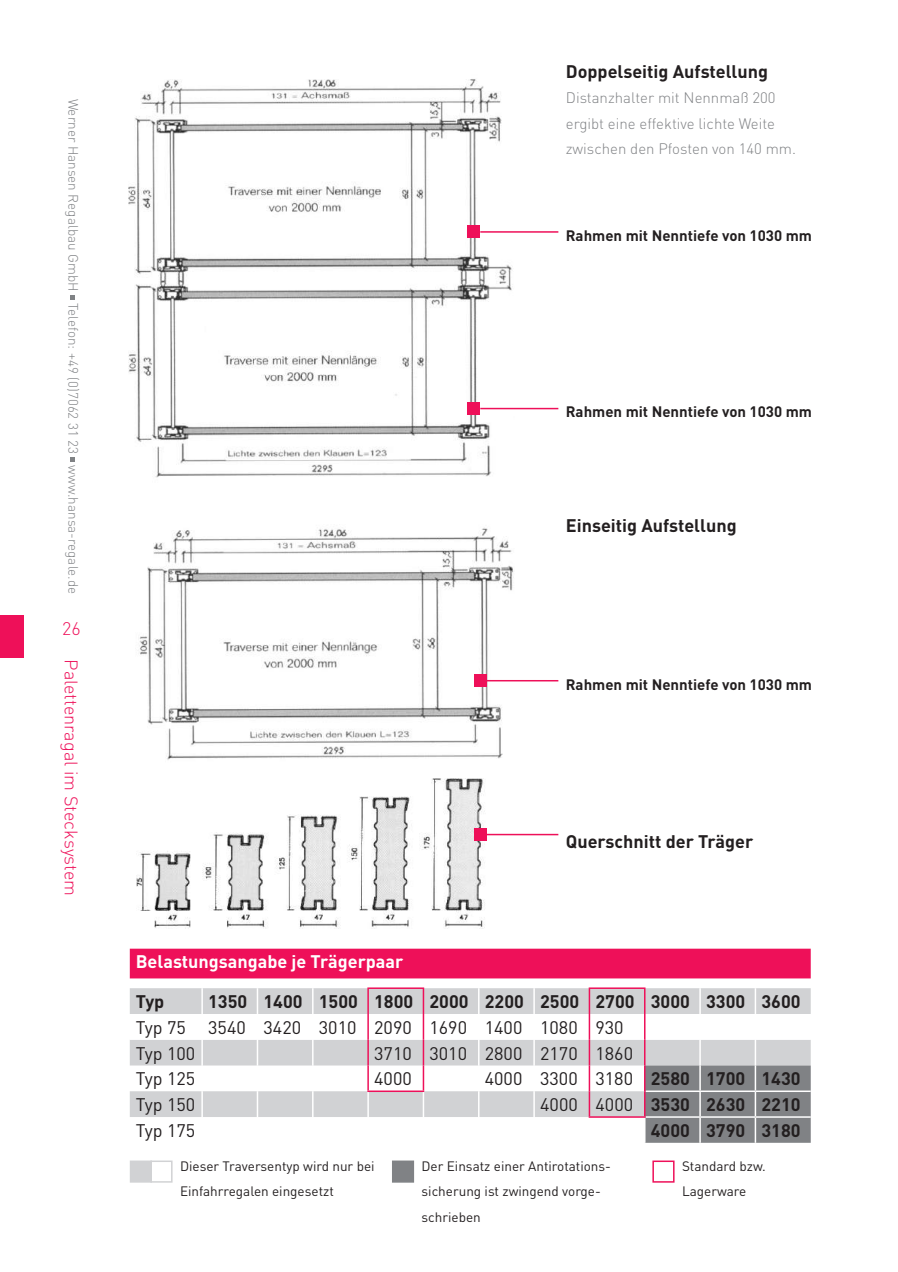
<style>
.page{position:relative;width:898px;height:1272px;background:#fff}
.page>*{position:absolute;margin:0;border:0;box-sizing:border-box;transform-origin:0 0}
.t1{font:700 18px "DIN Pro";color:#231f20}
.t2{font:18px/25.8px "DIN Pro";color:#231f20}
.t3{font:300 18px "DIN Pro";color:#ee1059}
.t4{font:700 18px "DIN Pro";color:#fff}
.t5{font:300 15px/25.5px "DIN Pro";color:#808285}
.t6{font:700 15px "DIN Pro";color:#231f20}
.t7{font:13.5px/25.5px "DIN Pro";color:#231f20}
.t8{font:300 13.5px "DIN Pro";color:#808285}
.s1{font-weight:700}
.s2{font-weight:400}
</style>
<div class="page">
<div style="left:0;top:614px;width:23px;height:43px;background:#ee1059"></div>
<svg style="left:70px;top:295px;width:4px;height:4px"></svg>
<svg style="left:70px;top:457px;width:4px;height:5px"></svg>
<img style="left:136px;top:778px;width:353px;height:150px">
<img style="left:128px;top:79px;width:386px;height:399px">
<img style="left:139px;top:527px;width:382px;height:233px">
<div style="left:466px;top:225px;width:13px;height:13px;background:#ee1059"></div>
<hr style="left:480px;top:231px;width:78px;height:2px;background:#ee1059">
<div style="left:466px;top:402px;width:13px;height:13px;background:#ee1059"></div>
<hr style="left:480px;top:408px;width:78px;height:1px;background:#ee1059">
<div style="left:473px;top:674px;width:13px;height:13px;background:#ee1059"></div>
<hr style="left:480px;top:680px;width:78px;height:1px;background:#ee1059">
<div style="left:473px;top:828px;width:13px;height:12px;background:#ee1059"></div>
<hr style="left:480px;top:833px;width:78px;height:2px;background:#ee1059">
<div style="left:130px;top:948px;width:680px;height:30px;background:#ee1059"></div>
<svg style="left:130px;top:988px;width:680px;height:154px"></svg>
<hr style="left:645px;top:1090px;width:54px;height:1px;background:#fff">
<hr style="left:699px;top:1090px;width:56px;height:1px;background:#fff">
<hr style="left:755px;top:1090px;width:55px;height:1px;background:#fff">
<hr style="left:645px;top:1116px;width:54px;height:1px;background:#fff">
<hr style="left:699px;top:1116px;width:56px;height:1px;background:#fff">
<hr style="left:755px;top:1116px;width:55px;height:1px;background:#fff">
<hr style="left:367px;top:987px;width:57px;height:1px;background:#ee1059">
<hr style="left:367px;top:988px;width:2px;height:25px;background:#ee1059">
<hr style="left:422px;top:988px;width:2px;height:25px;background:#ee1059">
<hr style="left:367px;top:1013px;width:2px;height:26px;background:#ee1059">
<hr style="left:422px;top:1013px;width:2px;height:26px;background:#ee1059">
<hr style="left:367px;top:1039px;width:2px;height:26px;background:#ee1059">
<hr style="left:422px;top:1039px;width:2px;height:26px;background:#ee1059">
<hr style="left:367px;top:1065px;width:2px;height:25px;background:#ee1059">
<hr style="left:422px;top:1065px;width:2px;height:25px;background:#ee1059">
<hr style="left:367px;top:1090px;width:57px;height:1px;background:#ee1059">
<hr style="left:588px;top:987px;width:57px;height:1px;background:#ee1059">
<hr style="left:588px;top:988px;width:2px;height:25px;background:#ee1059">
<hr style="left:643px;top:988px;width:2px;height:25px;background:#ee1059">
<hr style="left:588px;top:1013px;width:2px;height:26px;background:#ee1059">
<hr style="left:643px;top:1013px;width:2px;height:26px;background:#ee1059">
<hr style="left:588px;top:1039px;width:2px;height:26px;background:#ee1059">
<hr style="left:643px;top:1039px;width:2px;height:26px;background:#ee1059">
<hr style="left:588px;top:1065px;width:2px;height:26px;background:#ee1059">
<hr style="left:643px;top:1065px;width:2px;height:26px;background:#ee1059">
<hr style="left:588px;top:1091px;width:2px;height:25px;background:#ee1059">
<hr style="left:643px;top:1091px;width:2px;height:25px;background:#ee1059">
<hr style="left:588px;top:1116px;width:57px;height:1px;background:#ee1059">
<div style="left:130px;top:1160px;width:22px;height:22px;background:#d1d2d4;border:2px solid #d1d2d4"></div>
<div style="left:150px;top:1160px;width:22px;height:22px;border:2px solid #d1d2d4"></div>
<div style="left:392px;top:1160px;width:22px;height:22px;background:#808285"></div>
<div style="left:652px;top:1160px;width:22px;height:22px;border:2px solid #ee1059"></div>
<p class="t8" style="left:82px;top:99px;width:497px;rotate:90deg">Werner Hansen Regalbau GmbH Telefon: +49 (0)7062 31 23 www.hansa-regale.de</p>
<p class="t3" style="left:62px;top:616px;width:20px">26</p>
<p class="t3" style="left:84px;top:659px;width:238px;rotate:90deg">Palettenragal im Stecksystem</p>
<p class="t1" style="left:565px;top:59px;width:204px">Doppelseitig Aufstellung</p>
<p class="t5" style="left:565px;top:84px;width:232px">Distanzhalter mit Nennmaß 200 ergibt eine effektive lichte Weite zwischen den Pfosten von 140 mm.</p>
<p class="t6" style="left:565px;top:225px;width:247px">Rahmen mit Nenntiefe von 1030 mm</p>
<p class="t6" style="left:565px;top:402px;width:247px">Rahmen mit Nenntiefe von 1030 mm</p>
<p class="t1" style="left:565px;top:513px;width:172px">Einseitig Aufstellung</p>
<p class="t6" style="left:565px;top:674px;width:247px">Rahmen mit Nenntiefe von 1030 mm</p>
<p class="t1" style="left:565px;top:829px;width:189px">Querschnitt der Träger</p>
<p class="t4" style="left:136px;top:949px;width:269px">Belastungsangabe je Trägerpaar</p>
<p class="t1" style="left:136px;top:989px;width:30px">Typ</p>
<p class="t1" style="left:208px;top:989px;width:593px">1350 1400 1500 1800 2000 2200 2500 2700 3000 3300 3600</p>
<p class="t2" style="left:136px;top:1013px;width:489px">Typ 75 3540 3420 3010 2090 1690 1400 1080 930<br>Typ 100</p>
<p class="t2" style="left:374px;top:1039px;width:260px">3710 3010 2800 2170 1860</p>
<p class="t2" style="left:136px;top:1065px;width:61px">Typ 125</p>
<p class="t2" style="left:374px;top:1065px;width:39px">4000</p>
<p class="t2" style="left:484px;top:1065px;width:317px">4000 3300 3180 <span class="s1">2580 1700 1430</span></p>
<p class="t2" style="left:136px;top:1090px;width:61px">Typ 150</p>
<p class="t1" style="left:540px;top:1092px;width:262px"><span class="s2">4000 4000</span> 3530 2630 2210</p>
<p class="t2" style="left:136px;top:1116px;width:61px">Typ 175</p>
<p class="t1" style="left:650px;top:1118px;width:151px">4000 3790 3180</p>
<p class="t7" style="left:180px;top:1152px;width:196px">Dieser Traversentyp wird nur bei<br>Einfahrregalen eingesetzt</p>
<p class="t7" style="left:421px;top:1152px;width:191px">Der Einsatz einer Antirotations&shy;sicherung ist zwingend vorge&shy;schrieben</p>
<p class="t7" style="left:681px;top:1152px;width:85px">Standard bzw.<br>Lagerware</p>
</div>
